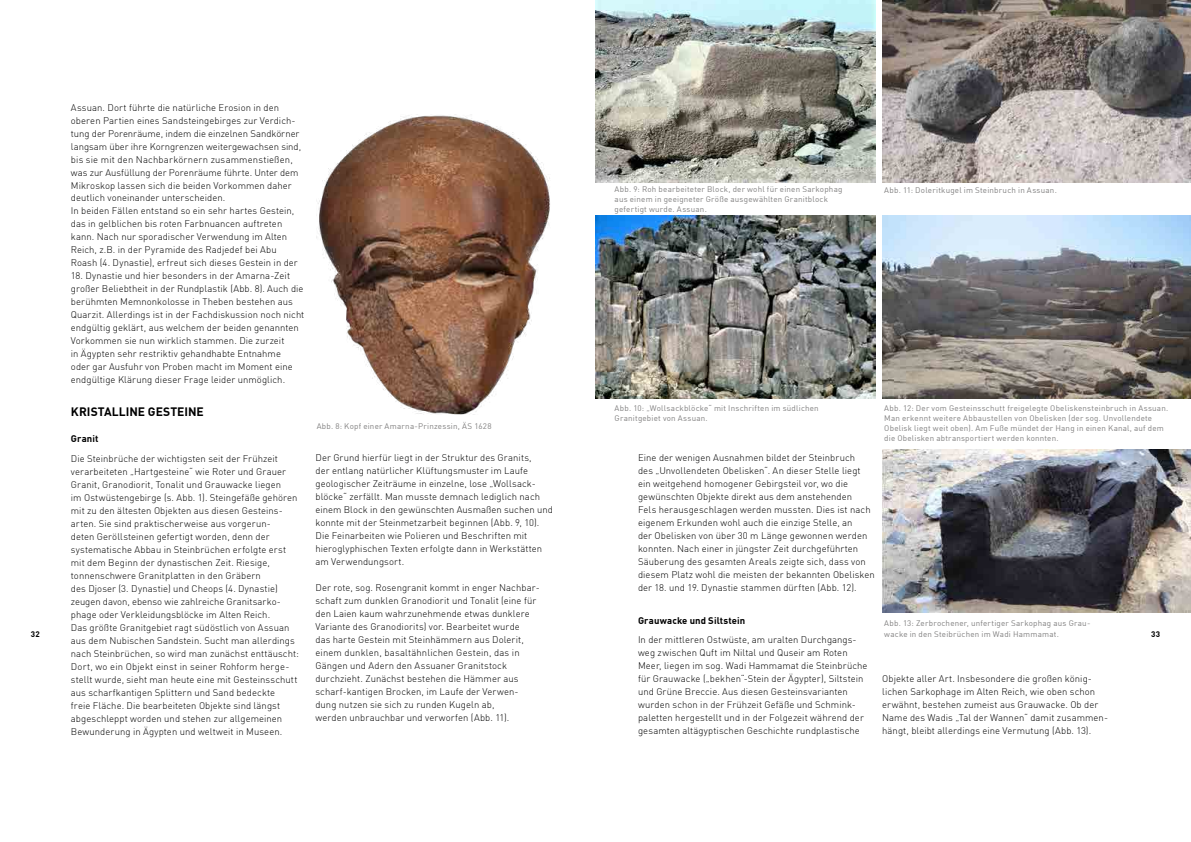
<style>
.page{position:relative;width:1191px;height:842px;background:#fff}
.page>*{position:absolute;margin:0;border:0;box-sizing:border-box;transform-origin:0 0}
.t1{font:700 12px "DIN Offc";color:#000}
.t2{font:300 9.5px/13px "DIN Offc";letter-spacing:.005em;color:#000}
.t3{font:700 9.5px "DIN Offc";letter-spacing:.01em;color:#000}
.t4{font:9.5px "DIN Offc";color:#a5a5a4}
.t5{font:8px/10px "DIN Offc";letter-spacing:.025em;color:#818080}
.t6{font:700 8px "DIN Offc";color:#000}
</style>
<div class="page">
<img style="left:316px;top:114px;width:234px;height:301px">
<img style="left:595px;top:0;width:280px;height:182px">
<img style="left:595px;top:216px;width:280px;height:183px">
<img style="left:882px;top:0;width:309px;height:182px">
<img style="left:882px;top:216px;width:309px;height:183px">
<img style="left:882px;top:449px;width:309px;height:163px">
<p class="t4" style="left:638px;top:17px;width:38px">MAAT 11</p>
<p class="t2" style="left:71px;top:100px;width:232px">Assuan. Dort führte die natürliche Erosion in den oberen Partien eines Sandsteingebirges zur Verdich&shy;tung der Porenräume, indem die einzelnen Sandkörner langsam über ihre Korngrenzen weitergewachsen sind, bis sie mit den Nachbarkörnern zusammenstießen, was zur Ausfüllung der Porenräume führte. Unter dem Mikroskop lassen sich die beiden Vorkommen daher deutlich voneinander unterscheiden.<br>In beiden Fällen entstand so ein sehr hartes Gestein, das in gelblichen bis roten Farbnuancen auftreten kann. Nach nur sporadischer Verwendung im Alten Reich, z.B. in der Pyramide des Radjedef bei Abu Roash (4. Dynastie), erfreut sich dieses Gestein in der</p>
<p class="t2" style="left:71px;top:269px;width:235px">18. Dynastie und hier besonders in der Amarna-Zeit großer Beliebtheit in der Rundplastik (Abb. 8). Auch die berühmten Memnonkolosse in Theben bestehen aus Quarzit. Allerdings ist in der Fachdiskussion noch nicht endgültig geklärt, aus welchem der beiden genannten Vorkommen sie nun wirklich stammen. Die zurzeit<br>in Ägypten sehr restriktiv gehandhabte Entnahme<br>oder gar Ausfuhr von Proben macht im Moment eine endgültige Klärung dieser Frage leider unmöglich.</p>
<p class="t1" style="left:71px;top:404px;width:134px">KRISTALLINE GESTEINE</p>
<p class="t3" style="left:71px;top:432px;width:29px">Granit</p>
<p class="t2" style="left:71px;top:451px;width:229px">Die Steinbrüche der wichtigsten seit der Frühzeit verarbeiteten „Hartgesteine“ wie Roter und Grauer Granit, Granodiorit, Tonalit und Grauwacke liegen<br>im Ostwüstengebirge (s. Abb. 1). Steingefäße gehören mit zu den ältesten Objekten aus diesen Gesteins&shy;arten. Sie sind praktischerweise aus vorgerun-<br>deten Geröllsteinen gefertigt worden, denn der systematische Abbau in Steinbrüchen erfolgte erst mit dem Beginn der dynastischen Zeit. Riesige, tonnenschwere Granitplatten in den Gräbern<br>des Djoser (3. Dynastie) und Cheops (4. Dynastie) zeugen davon, ebenso wie zahlreiche Granitsarko&shy;phage oder Verkleidungsblöcke im Alten Reich.<br>Das größte Granitgebiet ragt südöstlich von Assuan aus dem Nubischen Sandstein. Sucht man allerdings nach Steinbrüchen, so wird man zunächst enttäuscht:<br>Dort, wo ein Objekt einst in seiner Rohform herge&shy;stellt wurde, sieht man heute eine mit Gesteinsschutt aus scharfkantigen Splittern und Sand bedeckte<br>freie Fläche. Die bearbeiteten Objekte sind längst abgeschleppt worden und stehen zur allgemeinen Bewunderung in Ägypten und weltweit in Museen.</p>
<p class="t2" style="left:315px;top:451px;width:239px">Der Grund hierfür liegt in der Struktur des Granits,<br>der entlang natürlicher Klüftungsmuster im Laufe geologischer Zeiträume in einzelne, lose „Wollsack&shy;blöcke“ zerfällt. Man musste demnach lediglich nach einem Block in den gewünschten Ausmaßen suchen und konnte mit der Steinmetzarbeit beginnen (Abb. 9, 10).<br>Die Feinarbeiten wie Polieren und Beschriften mit hieroglyphischen Texten erfolgte dann in Werkstätten am Verwendungsort.</p>
<p class="t5" style="left:614px;top:184px;width:229px">Abb. 9: Roh bearbeiteter Block, der wohl für einen Sarkophag aus einem in geeigneter Größe ausgewählten Granitblock gefertigt wurde. Assuan.</p>
<p class="t5" style="left:884px;top:185px;width:174px">Abb. 11: Doleritkugel im Steinbruch in Assuan.</p>
<p class="t5" style="left:614px;top:402px;width:206px">Abb. 10: „Wollsackblöcke“ mit Inschriften im südlichen<br>Granitgebiet von Assuan.</p>
<p class="t5" style="left:884px;top:402px;width:285px">Abb. 12: Der vom Gesteinsschutt freigelegte Obeliskensteinbruch in Assuan.<br>Man erkennt weitere Abbaustellen von Obelisken (der sog. Unvollendete Obelisk liegt weit oben). Am Fuße mündet der Hang in einen Kanal, auf dem die Obelisken abtransportiert werden konnten.</p>
<p class="t5" style="left:317px;top:421px;width:176px">Abb. 8: Kopf einer Amarna-Prinzessin, ÄS 1628</p>
<p class="t2" style="left:638px;top:451px;width:238px">Eine der wenigen Ausnahmen bildet der Steinbruch<br>des „Unvollendeten Obelisken“. An dieser Stelle liegt ein weitgehend homogener Gebirgsteil vor, wo die gewünschten Objekte direkt aus dem anstehenden<br>Fels herausgeschlagen werden mussten. Dies ist nach eigenem Erkunden wohl auch die einzige Stelle, an<br>der Obelisken von über 30 m Länge gewonnen werden konnten. Nach einer in jüngster Zeit durchgeführten Säuberung des gesamten Areals zeigte sich, dass von diesem Platz wohl die meisten der bekannten Obelisken der 18. und 19. Dynastie stammen dürften (Abb. 12).</p>
<p class="t3" style="left:638px;top:614px;width:109px">Grauwacke und Siltstein</p>
<p class="t2" style="left:638px;top:633px;width:231px">In der mittleren Ostwüste, am uralten Durchgangs&shy;weg zwischen Quft im Niltal und Quseir am Roten Meer, liegen im sog. Wadi Hammamat die Steinbrüche für Grauwacke („bekhen“-Stein der Ägypter), Siltstein und Grüne Breccie. Aus diesen Gesteinsvarianten wurden schon in der Frühzeit Gefäße und Schmink&shy;paletten hergestellt und in der Folgezeit während der gesamten altägyptischen Geschichte rundplastische</p>
<p class="t2" style="left:315px;top:581px;width:226px">Der rote, sog. Rosengranit kommt in enger Nachbar&shy;schaft zum dunklen Granodiorit und Tonalit (eine für den Laien kaum wahrzunehmende etwas dunklere Variante des Granodiorits) vor. Bearbeitet wurde<br>das harte Gestein mit Steinhämmern aus Dolerit, einem dunklen, basaltähnlichen Gestein, das in Gängen und Adern den Assuaner Granitstock durchzieht. Zunächst bestehen die Hämmer aus scharf-kantigen Brocken, im Laufe der Verwen&shy;dung nutzen sie sich zu runden Kugeln ab,<br>werden unbrauchbar und verworfen (Abb. 11).</p>
<p class="t5" style="left:884px;top:618px;width:208px">Abb. 13: Zerbrochener, unfertiger Sarkophag aus Grau-</p>
<p class="t6" style="left:31px;top:629px;width:10px">32</p>
<p class="t5" style="left:884px;top:628px;width:176px">wacke in den Steibrüchen im Wadi Hammamat.</p>
<p class="t6" style="left:1151px;top:629px;width:10px">33</p>
<p class="t2" style="left:882px;top:672px;width:227px">Objekte aller Art. Insbesondere die großen könig&shy;lichen Sarkophage im Alten Reich, wie oben schon erwähnt, bestehen zumeist aus Grauwacke. Ob der Name des Wadis „Tal der Wannen“ damit zusammen&shy;hängt, bleibt allerdings eine Vermutung (Abb. 13).</p>
</div>
